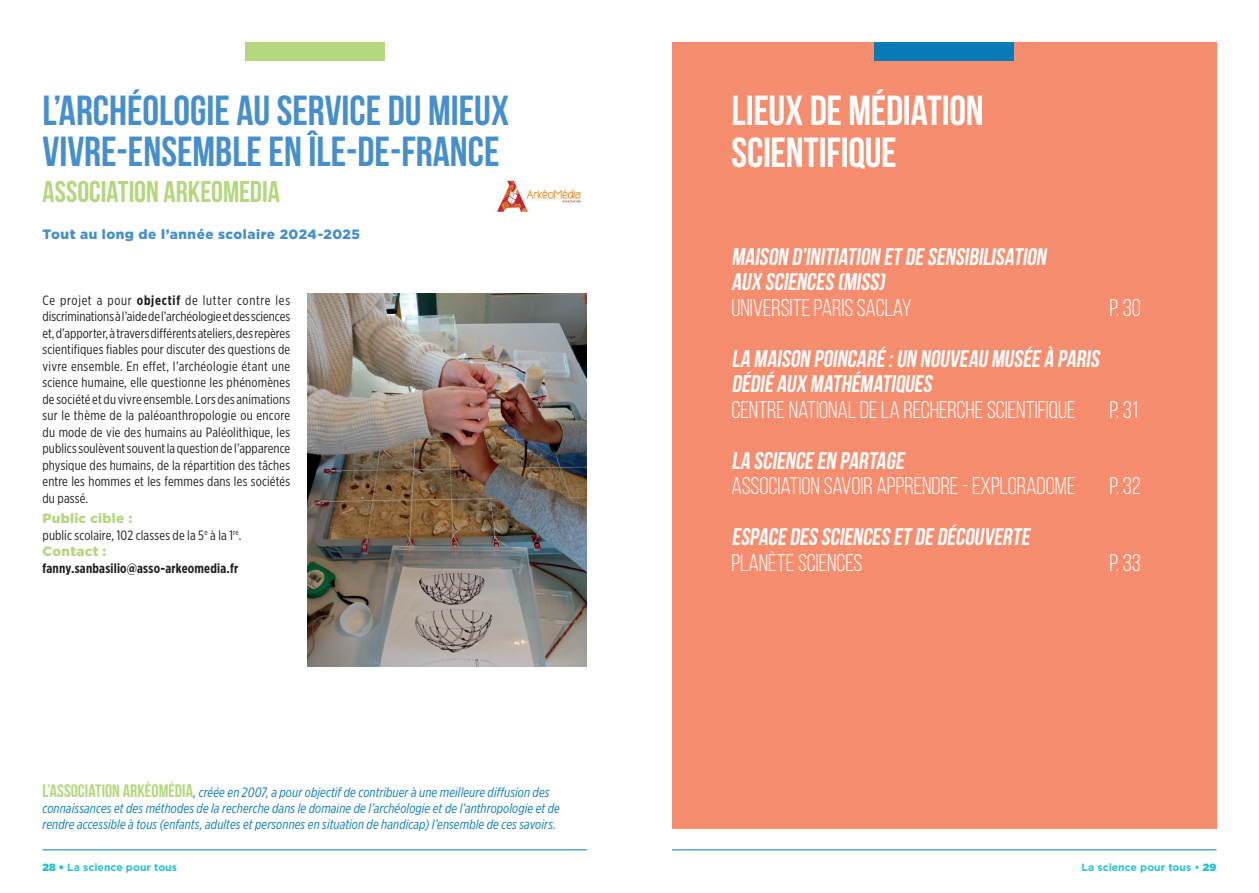
<style>
.page{position:relative;width:1259px;height:893px;background:#fff}
.page>*{position:absolute;margin:0;border:0;box-sizing:border-box;transform-origin:0 0}
.t1{font:700 42px/40.5px "Bebas Neue";color:#468fcc}
.t2{font:700 42px/42px "Bebas Neue";letter-spacing:-.005em;color:#fff}
.t3{font:30px "Bebas Neue";color:#b4d77f}
.t4{font:700 24px/25.5px "Bebas Neue";color:#fff}
.t5{font:24px "Bebas Neue";color:#fff}
.t6{font:13.5px/16.5px "Gotham X Narrow";letter-spacing:.01em;color:#231f20;text-align:justify}
.t7{font:italic 13.5px/16.2px "Gotham X Narrow";letter-spacing:.01em;color:#077ab7}
.t8{font:900 13.5px "Gotham";letter-spacing:.04em;color:#468fcc}
.t9{font:700 13.5px "Gotham X Narrow";letter-spacing:.015em;color:#231f20}
.t10{font:900 13.5px "Gotham";letter-spacing:.02em;color:#b4d77f}
.t11{font:700 10.5px "Gotham";color:#2abfd1}
.s1{font-weight:700}
.s2{font-family:"Bebas Neue";font-weight:700;font-style:normal;font-size:18px;color:#b4d77f}
.s3{font-weight:900}
</style>
<div class="page">
<hr style="left:43px;top:849px;width:544px;height:1px;background:#077ab7">
<hr style="left:672px;top:849px;width:544px;height:1px;background:#077ab7">
<div style="left:245px;top:43px;width:139px;height:18px;background:#b4d77f"></div>
<img style="left:307px;top:294px;width:280px;height:373px">
<img style="left:496px;top:180px;width:85px;height:32px">
<div style="left:672px;top:43px;width:544px;height:786px;background:#f68d6f"></div>
<div style="left:874px;top:42px;width:139px;height:18px;background:#077ab7"></div>
<h1 class="t1" style="left:43px;top:90px;width:468px">L’ARCHÉOLOGIE AU SERVICE DU MIEUX<br>VIVRE-ENSEMBLE EN ÎLE-DE-FRANCE</h1>
<h2 class="t3" style="left:43px;top:175px;width:239px">ASSOCIATION ARKEOMEDIA</h2>
<p class="t8" style="left:43px;top:225px;width:319px">Tout au long de l’année scolaire 2024-2025</p>
<p class="t6" style="left:43px;top:291px;width:249px">Ce projet a pour <span class="s1">objectif</span> de lutter contre les discriminations à l’aide de l’archéologie et des sciences et, d’apporter, à travers différents ateliers, des repères scientifiques fiables pour discuter des questions de vivre ensemble. En effet, l’archéologie étant une science humaine, elle questionne les phénomènes de société et du vivre ensemble. Lors des animations sur le thème de la paléoanthropologie ou encore du mode de vie des humains au Paléolithique, les publics soulèvent souvent la question de l’apparence physique des humains, de la répartition des tâches entre les hommes et les femmes dans les sociétés du passé.</p>
<p class="t10" style="left:43px;top:509px;width:91px">Public cible :</p>
<p class="t6" style="left:43px;top:527px;width:201px">public scolaire, 102 classes de la 5<sup>e</sup> à la 1<sup>re</sup>.</p>
<p class="t10" style="left:43px;top:542px;width:66px">Contact :</p>
<p class="t9" style="left:43px;top:560px;width:197px">fanny.sanbasilio@asso-arkeomedia.fr</p>
<p class="t7" style="left:43px;top:784px;width:519px"><span class="s2">L’ASSOCIATION ARKÉOMÉDIA</span>, créée en 2007, a pour objectif de contribuer à une meilleure diffusion des connaissances et des méthodes de la recherche dans le domaine de l’archéologie et de l’anthropologie et de rendre accessible à tous (enfants, adultes et personnes en situation de handicap) l’ensemble de ces savoirs.</p>
<h1 class="t2" style="left:731px;top:89px;width:254px">LIEUX DE MÉDIATION<br>SCIENTIFIQUE</h1>
<h3 class="t4" style="left:731px;top:243px;width:320px">MAISON D’INITIATION ET DE SENSIBILISATION<br>AUX SCIENCES (MISS)</h3>
<h3 class="t5" style="left:731px;top:295px;width:182px">UNIVERSITE PARIS SACLAY</h3>
<h3 class="t5" style="left:1109px;top:295px;width:33px">p. 30</h3>
<h3 class="t4" style="left:731px;top:345px;width:373px">LA MAISON POINCARÉ:UN NOUVEAU MUSÉE À PARIS<br>DÉDIÉ AUX MATHÉMATIQUES</h3>
<h3 class="t5" style="left:731px;top:397px;width:345px">CENTRE NATIONAL DE LA RECHERCHE SCIENTIFIQUE</h3>
<h3 class="t5" style="left:1109px;top:397px;width:30px">p. 31</h3>
<h3 class="t4" style="left:731px;top:447px;width:177px">LA SCIENCE EN PARTAGE</h3>
<h3 class="t5" style="left:731px;top:473px;width:345px">ASSOCIATION SAVOIR APPRENDRE - EXPLORADOME</h3>
<h3 class="t5" style="left:1109px;top:473px;width:33px">p. 32</h3>
<h3 class="t4" style="left:731px;top:524px;width:303px">ESPACE DES SCIENCES ET DE DÉCOUVERTE</h3>
<h3 class="t5" style="left:731px;top:550px;width:132px">PLANèTE SCIENCES</h3>
<h3 class="t5" style="left:1109px;top:550px;width:33px">p. 33</h3>
<p class="t11" style="left:43px;top:860px;width:136px"><span class="s3">28 •</span> La science pour tous</p>
<p class="t11" style="left:1081px;top:860px;width:136px">La science pour tous • <span class="s3">29</span></p>
</div>
